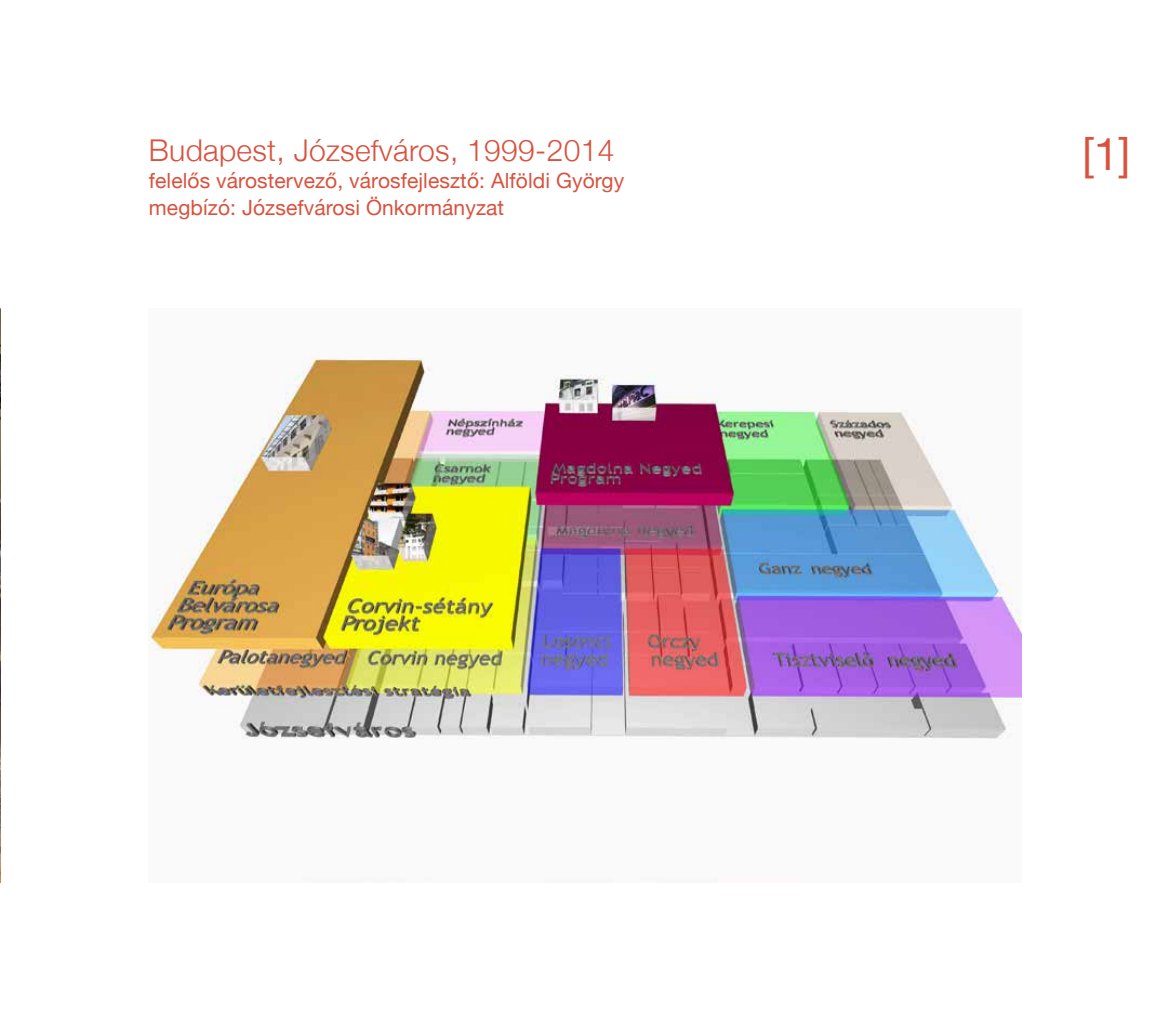
<style>
.page{position:relative;width:1149px;height:1021px;background:#fff}
.page>*{position:absolute;margin:0;border:0;box-sizing:border-box;transform-origin:0 0}
.t1{font:45px "Helvetica Neue";color:#d8523e}
.t2{font:300 30px "Helvetica Neue";letter-spacing:.01em;color:#d8523e}
.t3{font:21px/27px "Helvetica Neue";letter-spacing:.005em;color:#d8523e}
</style>
<div class="page">
<img style="left:0;top:308px;width:1px;height:574px">
<img style="left:149px;top:357px;width:871px;height:382px">
<h2 class="t2" style="left:149px;top:126px;width:467px">Budapest, Józsefváros, 1999-2014</h2>
<p class="t3" style="left:149px;top:169px;width:476px">felelős várostervező, városfejlesztő: Alföldi György megbízó: Józsefvárosi Önkormányzat</p>
<h1 class="t1" style="left:1081px;top:122px;width:50px">[1]</h1>
</div>
